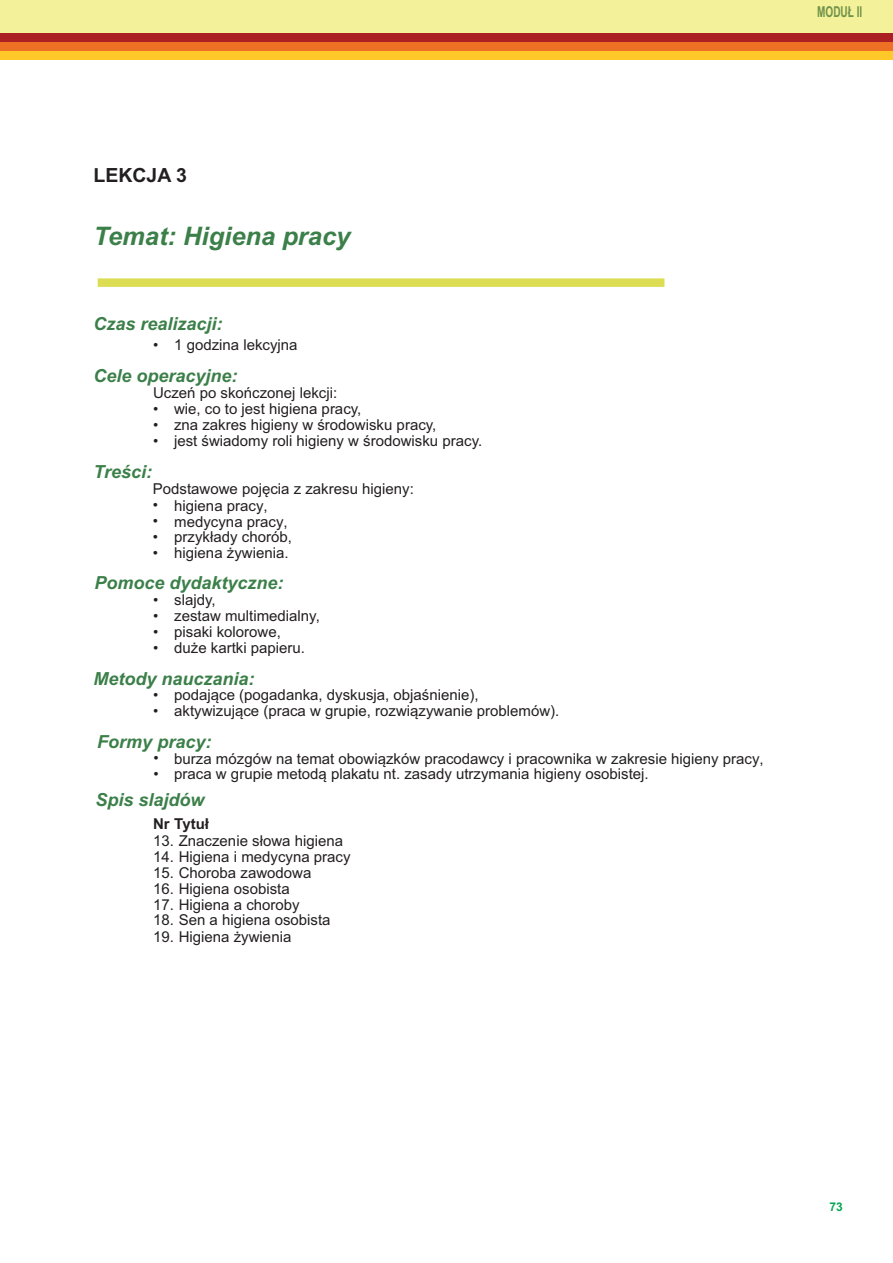
<style>
.page{position:relative;width:893px;height:1263px;background:#fff}
.page>*{position:absolute;margin:0;border:0;box-sizing:border-box;transform-origin:0 0}
.t1{font:italic 700 25.5px "Arial";color:#3b7f49}
.t2{font:700 19.5px "Arial";color:#231f20}
.t3{font:italic 700 18px "Arial";color:#3b7f49}
.t4{font:15px "Arial";color:#231f20}
.t5{font:700 15px "Arial Narrow";color:#70924b;scale:.82 1}
.t6{font:700 15px "Arial";color:#231f20}
.t7{font:700 12px "Arial";color:#00a54f}
.s1{font-style:inherit}
</style>
<div class="page">
<div style="left:0;top:0;width:893px;height:35px;background:#f3f199"></div>
<div style="left:0;top:51px;width:893px;height:9px;background:#fec829"></div>
<div style="left:0;top:42px;width:893px;height:9px;background:#ed7025"></div>
<div style="left:0;top:33px;width:893px;height:9px;background:#ab2023"></div>
<div style="left:98px;top:278px;width:566px;height:9px;background:#dcdd53"></div>
<p class="t5" style="left:817px;top:6px;width:57px">MODUŁ II</p>
<h2 class="t2" style="left:93px;top:167px;width:95px">LEKCJA 3</h2>
<h1 class="t1" style="left:93px;top:227px;width:258px">Temat: Higiena pracy</h1>
<p class="t3" style="left:93px;top:317px;width:131px">Czas realizacji:</p>
<p class="t3" style="left:93px;top:369px;width:146px">Cele operacyjne:</p>
<p class="t4" style="left:153px;top:339px;width:146px">• 1 godzina lekcyjna</p>
<p class="t4" style="left:153px;top:387px;width:186px">Uczeń po skończonej lekcji:</p>
<p class="t4" style="left:153px;top:403px;width:210px">• wie, co to jest higiena pracy,</p>
<p class="t4" style="left:153px;top:419px;width:285px">• zna zakres higieny w środowisku pracy,</p>
<p class="t4" style="left:153px;top:435px;width:331px">• jest świadomy roli higieny w środowisku pracy.</p>
<p class="t4" style="left:153px;top:483px;width:262px">Podstawowe pojęcia z zakresu higieny:</p>
<p class="t4" style="left:153px;top:500px;width:116px">• higiena pracy<span class="s1">,</span></p>
<p class="t4" style="left:153px;top:516px;width:136px">• medycyna pracy<span class="s1">,</span></p>
<p class="t4" style="left:153px;top:531px;width:140px">• przykłady chorób<span class="s1">,</span></p>
<p class="t4" style="left:153px;top:547px;width:137px">• higiena żywienia<span class="s1">.</span></p>
<p class="t4" style="left:153px;top:594px;width:64px">• slajdy,</p>
<p class="t4" style="left:153px;top:610px;width:168px">• zestaw multimedialny,</p>
<p class="t4" style="left:153px;top:626px;width:129px">• pisaki kolorowe,</p>
<p class="t4" style="left:153px;top:642px;width:154px">• duże kartki papieru.</p>
<p class="t4" style="left:153px;top:689px;width:327px">• podające (pogadanka, dyskusja, objaśnienie),</p>
<p class="t4" style="left:153px;top:705px;width:408px">• aktywizujące (praca w grupie, rozwiązywanie problemów).</p>
<p class="t4" style="left:153px;top:753px;width:612px">• burza mózgów na temat obowiązków pracodawcy i pracownika w zakresie higieny pracy<span class="s1">,</span></p>
<p class="t4" style="left:153px;top:768px;width:497px">• praca w grupie metodą plakatu nt. zasady utrzymania higieny osobistej.</p>
<p class="t6" style="left:153px;top:818px;width:58px">Nr Tytuł</p>
<p class="t4" style="left:153px;top:835px;width:192px">13. Znaczenie słowa higiena</p>
<p class="t4" style="left:153px;top:851px;width:199px">14. Higiena i medycyna pracy</p>
<p class="t4" style="left:153px;top:867px;width:160px">15. Choroba zawodowa</p>
<p class="t4" style="left:153px;top:883px;width:138px">16. Higiena osobista</p>
<p class="t4" style="left:153px;top:899px;width:148px">17. Higiena a choroby</p>
<p class="t4" style="left:153px;top:914px;width:179px">18. Sen a higiena osobista</p>
<p class="t4" style="left:153px;top:931px;width:140px">19. Higiena żywienia</p>
<p class="t3" style="left:93px;top:465px;width:60px">Treści:</p>
<p class="t3" style="left:94px;top:576px;width:191px">Pomoce dydaktyczne:</p>
<p class="t3" style="left:93px;top:672px;width:163px">Metody nauczania:</p>
<p class="t3" style="left:97px;top:735px;width:116px">Formy pracy:</p>
<p class="t3" style="left:95px;top:793px;width:111px">Spis slajdów</p>
<p class="t7" style="left:829px;top:1202px;width:15px">73</p>
</div>
